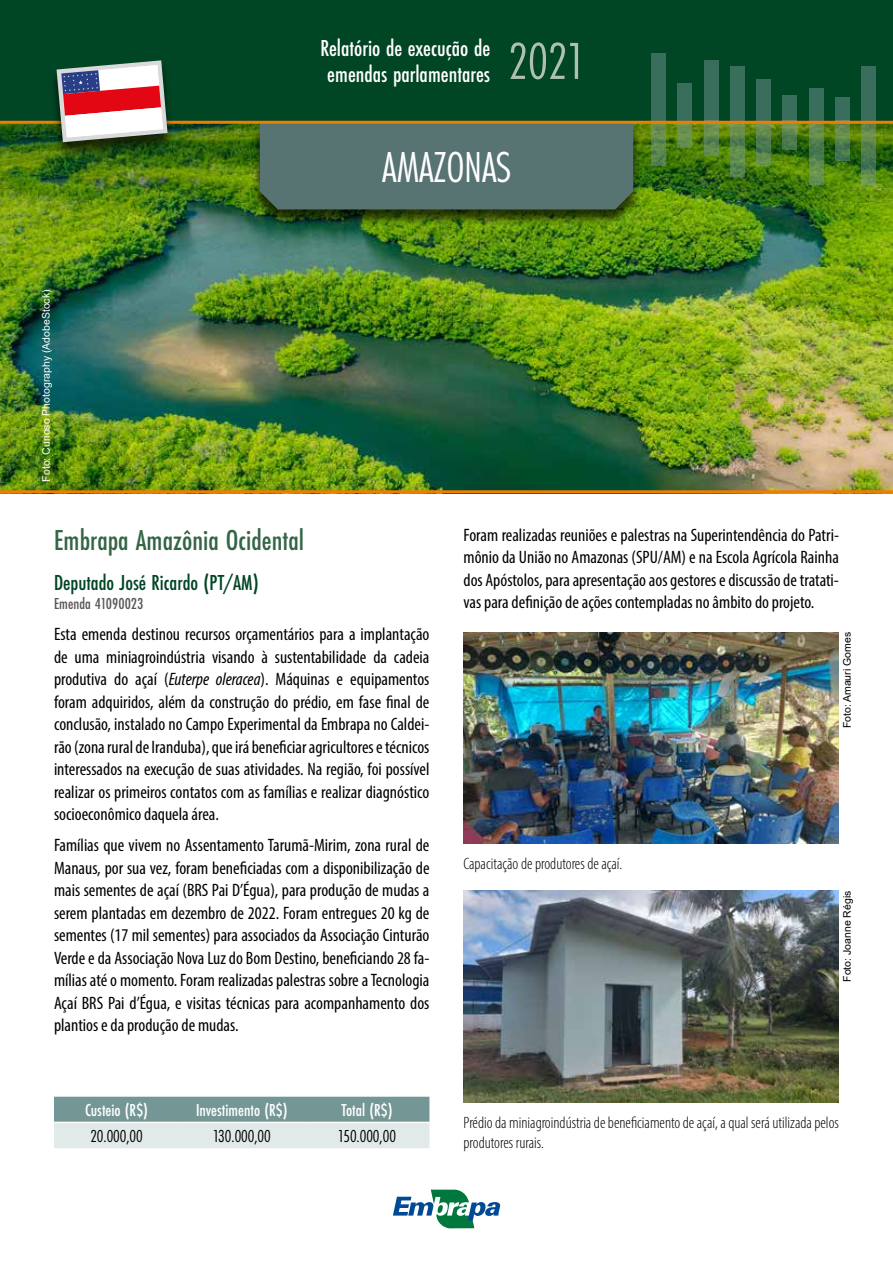
<style>
.page{position:relative;width:893px;height:1263px;background:#fff}
.page>*{position:absolute;margin:0;border:0;box-sizing:border-box;transform-origin:0 0}
.t1{font:54px "Futura PT Cond";color:#aec1b0}
.t2{font:45px "Futura PT Cond";color:#fff}
.t3{font:500 30px "Futura PT Cond";color:#346545}
.t4{font:500 24px/25.5px "Futura PT Cond";color:#fff}
.t5{font:500 22.5px "Futura PT Cond";color:#004524}
.t6{font:condensed 18px/22.5px "Myriad Pro";color:#000;text-align:justify}
.t7{font:500 18px "Futura PT Cond";color:#fff}
.t8{font:18px "Futura PT Cond";color:#000}
.t9{font:300 condensed 16.5px/19.8px "Myriad Pro";color:#000}
.t10{font:500 16.5px "Futura PT Cond";color:#575756}
.t11{font:10.5px "Arial";color:#fff}
.t12{font:10.5px "Arial";color:#000}
.s1{font-style:italic}
</style>
<div class="page">
<img style="left:0;top:124px;width:893px;height:366px">
<div style="left:0;top:0;width:893px;height:121px;background:#004524"></div>
<div style="left:251px;top:123px;width:390px;height:103px;background:#000;opacity:.7"></div>
<div style="left:260px;top:124px;width:373px;height:85px;background:#577372"></div>
<svg style="left:54px;top:1097px;width:375px;height:51px;background:#abc0c0"></svg>
<hr style="left:54px;top:1122px;width:125px;height:1px;background:#fff">
<hr style="left:179px;top:1122px;width:125px;height:1px;background:#fff">
<hr style="left:304px;top:1122px;width:125px;height:1px;background:#fff">
<svg style="left:393px;top:1190px;width:107px;height:38px"></svg>
<div style="left:651px;top:53px;width:15px;height:71px;background:#396d5c"></div>
<div style="left:704px;top:60px;width:14px;height:64px;background:#396d5c"></div>
<div style="left:756px;top:79px;width:15px;height:45px;background:#396d5c"></div>
<div style="left:809px;top:89px;width:14px;height:35px;background:#396d5c"></div>
<div style="left:677px;top:83px;width:15px;height:41px;background:#396d5c"></div>
<div style="left:730px;top:66px;width:15px;height:58px;background:#396d5c"></div>
<div style="left:783px;top:95px;width:14px;height:29px;background:#396d5c"></div>
<div style="left:861px;top:66px;width:15px;height:58px;background:#396d5c"></div>
<div style="left:835px;top:97px;width:15px;height:27px;background:#396d5c"></div>
<svg style="left:861px;top:124px;width:15px;height:60px"></svg>
<svg style="left:809px;top:124px;width:14px;height:61px"></svg>
<svg style="left:756px;top:124px;width:15px;height:41px"></svg>
<svg style="left:704px;top:124px;width:14px;height:32px"></svg>
<svg style="left:835px;top:124px;width:15px;height:37px"></svg>
<svg style="left:783px;top:124px;width:14px;height:26px"></svg>
<svg style="left:730px;top:124px;width:15px;height:52px"></svg>
<svg style="left:651px;top:124px;width:15px;height:41px"></svg>
<svg style="left:677px;top:124px;width:15px;height:24px"></svg>
<hr style="left:0;top:490px;width:893px;height:3px;background:#ef7d00">
<hr style="left:0;top:121px;width:893px;height:3px;background:#ef7d00">
<div style="left:49px;top:61px;width:126px;height:98px;background:#000;opacity:.7"></div>
<svg style="left:57px;top:60px;width:111px;height:82px"></svg>
<img style="left:463px;top:891px;width:376px;height:211px">
<img style="left:463px;top:632px;width:376px;height:211px">
<h3 class="t4" style="left:320px;top:35px;width:171px">Relatório de execução de emendas parlamentares</h3>
<h1 class="t1" style="left:508px;top:30px;width:79px">2021</h1>
<p class="t11" style="left:39px;top:481px;width:194px;rotate:-90deg">Foto: Curioso Photography (AdobeStock)</p>
<h2 class="t2" style="left:382px;top:141px;width:130px">AMAZONAS</h2>
<h3 class="t3" style="left:54px;top:523px;width:252px">Embrapa Amazônia Ocidental</h3>
<p class="t5" style="left:54px;top:569px;width:206px">Deputado José Ricardo (PT/AM)</p>
<p class="t10" style="left:54px;top:594px;width:91px">Emenda 41090023</p>
<p class="t6" style="left:54px;top:623px;width:377px">Esta emenda destinou recursos orçamentários para a implantação de uma miniagroindústria visando à sustentabilidade da cadeia produtiva do açaí (<span class="s1">Euterpe oleracea</span>). Máquinas e equipamentos foram adquiridos, além da construção do prédio, em fase final de conclusão, instalado no Campo Experimental da Embrapa no Caldei&shy;rão (zona rural de Iranduba), que irá beneficiar agricultores e técnicos interessados na execução de suas atividades. Na região, foi possível realizar os primeiros contatos com as famílias e realizar diagnóstico socioeconômico daquela área.</p>
<p class="t6" style="left:54px;top:834px;width:377px">Famílias que vivem no Assentamento Tarumã-Mirim, zona rural de Manaus, por sua vez, foram beneficiadas com a disponibilização de mais sementes de açaí (BRS Pai D’Égua), para produção de mudas a serem plantadas em dezembro de 2022. Foram entregues 20 kg de sementes (17 mil sementes) para associados da Associação Cinturão Verde e da Associação Nova Luz do Bom Destino, beneficiando 28 fa&shy;mílias até o momento. Foram realizadas palestras sobre a Tecnologia Açaí BRS Pai d’Égua, e visitas técnicas para acompanhamento dos plantios e da produção de mudas.</p>
<p class="t7" style="left:85px;top:1100px;width:64px">Custeio (R$)</p>
<p class="t7" style="left:196px;top:1100px;width:93px">Investimento (R$)</p>
<p class="t7" style="left:341px;top:1100px;width:53px">Total (R$)</p>
<p class="t8" style="left:90px;top:1126px;width:54px">20.000,00</p>
<p class="t8" style="left:213px;top:1126px;width:60px">130.000,00</p>
<p class="t8" style="left:338px;top:1126px;width:60px">150.000,00</p>
<p class="t6" style="left:463px;top:523px;width:377px">Foram realizadas reuniões e palestras na Superintendência do Patri&shy;mônio da União no Amazonas (SPU/AM) e na Escola Agrícola Rainha dos Apóstolos, para apresentação aos gestores e discussão de tratati&shy;vas para definição de ações contempladas no âmbito do projeto.</p>
<p class="t9" style="left:463px;top:854px;width:160px">Capacitação de produtores de açaí.</p>
<p class="t12" style="left:840px;top:728px;width:98px;rotate:-90deg">Foto: Amauri Gomes</p>
<p class="t12" style="left:840px;top:982px;width:93px;rotate:-90deg">Foto: Joanne Régis</p>
<p class="t9" style="left:463px;top:1112px;width:377px">Prédio da miniagroindústria de beneficiamento de açaí, a qual será utilizada pelos produtores rurais.</p>
</div>
